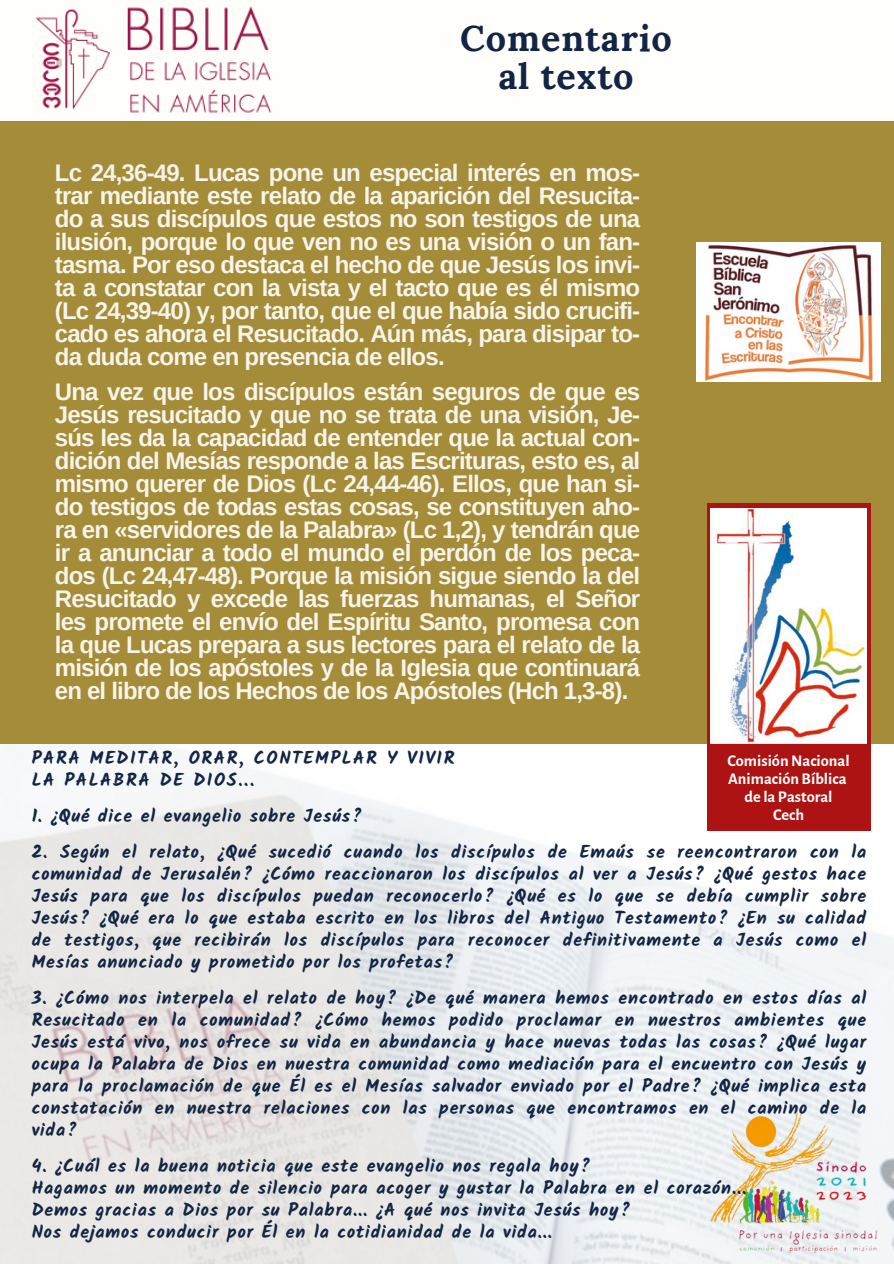
<style>
.page{position:relative;width:894px;height:1264px;background:#fff}
.page>*{position:absolute;margin:0;border:0;box-sizing:border-box;transform-origin:0 0}
.t1{font:700 36px/38.2px "Lora";letter-spacing:.025em;color:#122544;text-align:center}
.t2{font:700 24px/23px "Arimo";letter-spacing:-.035em;color:#f6f4eb;text-align:justify}
.t3{font:700 18px/22px "Kalam";letter-spacing:.045em;color:#122544;text-align:justify}
.t4{font:700 18px/22px "Kalam";letter-spacing:.085em;color:#122544}
.t5{font:700 16.35px/18px "Alegreya Sans";color:#fff;text-align:center}
</style>
<div class="page">
<div style="left:0;top:0;width:893px;height:1263px;background:#fffefa"></div>
<img style="left:0;top:743px;width:893px;height:520px">
<div style="left:0;top:121px;width:893px;height:622px;background:#a48c38"></div>
<img style="left:36px;top:6px;width:236px;height:107px">
<img style="left:709px;top:1101px;width:184px;height:161px">
<div style="left:706px;top:743px;width:164px;height:87px;background:#ad1313"></div>
<div style="left:706px;top:503px;width:164px;height:240px;background:#ad1313"></div>
<img style="left:710px;top:508px;width:156px;height:235px">
<img style="left:696px;top:242px;width:184px;height:140px">
<h1 class="t1" style="left:460px;top:19px;width:213px">Comentario al texto</h1>
<p class="t2" style="left:55px;top:161px;width:586px">Lc 24,36-49. Lucas pone un especial interés en mos&shy;trar mediante este relato de la aparición del Resucita&shy;do a sus discípulos que estos no son testigos de una ilusión, porque lo que ven no es una visión o un fan&shy;tasma. Por eso destaca el hecho de que Jesús los invi&shy;ta a constatar con la vista y el tacto que es él mismo (Lc 24,39-40) y, por tanto, que el que había sido crucifi&shy;cado es ahora el Resucitado. Aún más, para disipar to&shy;da duda come en presencia de ellos.</p>
<p class="t2" style="left:55px;top:380px;width:586px">Una vez que los discípulos están seguros de que es Jesús resucitado y que no se trata de una visión, Je&shy;sús les da la capacidad de entender que la actual con&shy;dición del Mesías responde a las Escrituras, esto es, al mismo querer de Dios (Lc 24,44-46). Ellos, que han si&shy;do testigos de todas estas cosas, se constituyen aho&shy;ra en «servidores de la Palabra» (Lc 1,2), y tendrán que ir a anunciar a todo el mundo el perdón de los peca&shy;dos (Lc 24,47-48). Porque la misión sigue siendo la del Resucitado y excede las fuerzas humanas, el Señor les promete el envío del Espíritu Santo, promesa con la que Lucas prepara a sus lectores para el relato de la misión de los apóstoles y de la Iglesia que continuará en el libro de los Hechos de los Apóstoles (Hch 1,3-8).</p>
<p class="t4" style="left:32px;top:746px;width:424px">PARA MEDITAR, ORAR, CONTEMPLAR Y VIVIR<br>LA PALABRA DE DIOS...</p>
<p class="t3" style="left:32px;top:804px;width:332px">1. ¿Qué dice el evangelio sobre Jesús?</p>
<p class="t3" style="left:32px;top:840px;width:835px">2. Según el relato, ¿Qué sucedió cuando los discípulos de Emaús se reencontraron con la comunidad de Jerusalén? ¿Cómo reaccionaron los discípulos al ver a Jesús? ¿Qué gestos hace Jesús para que los discípulos puedan reconocerlo? ¿Qué es lo que se debía cumplir sobre Jesús? ¿Qué era lo que estaba escrito en los libros del Antiguo Testamento? ¿En su calidad de testigos, que recibirán los discípulos para reconocer definitivamente a Jesús como el Mesías anunciado y prometido por los profetas?</p>
<p class="t3" style="left:32px;top:986px;width:835px">3. ¿Cómo nos interpela el relato de hoy? ¿De qué manera hemos encontrado en estos días al Resucitado en la comunidad? ¿Cómo hemos podido proclamar en nuestros ambientes que Jesús está vivo, nos ofrece su vida en abundancia y hace nuevas todas las cosas? ¿Qué lugar ocupa la Palabra de Dios en nuestra comunidad como mediación para el encuentro con Jesús y para la proclamación de que Él es el Mesías salvador enviado por el Padre? ¿Qué implica esta constatación en nuestra relaciones con las personas que encontramos en el camino de la vida?</p>
<p class="t3" style="left:32px;top:1154px;width:716px;text-align:left">4. ¿Cuál es la buena noticia que este evangelio nos regala hoy?<br>Hagamos un momento de silencio para acoger y gustar la Palabra en el corazón...<br>Demos gracias a Dios por su Palabra... ¿A qué nos invita Jesús hoy?<br>Nos dejamos conducir por Él en la cotidianidad de la vida...</p>
<p class="t5" style="left:727px;top:751px;width:124px">ComisiónNacional<br>Animación Bíblica de la Pastoral<br>Cech</p>
</div>
